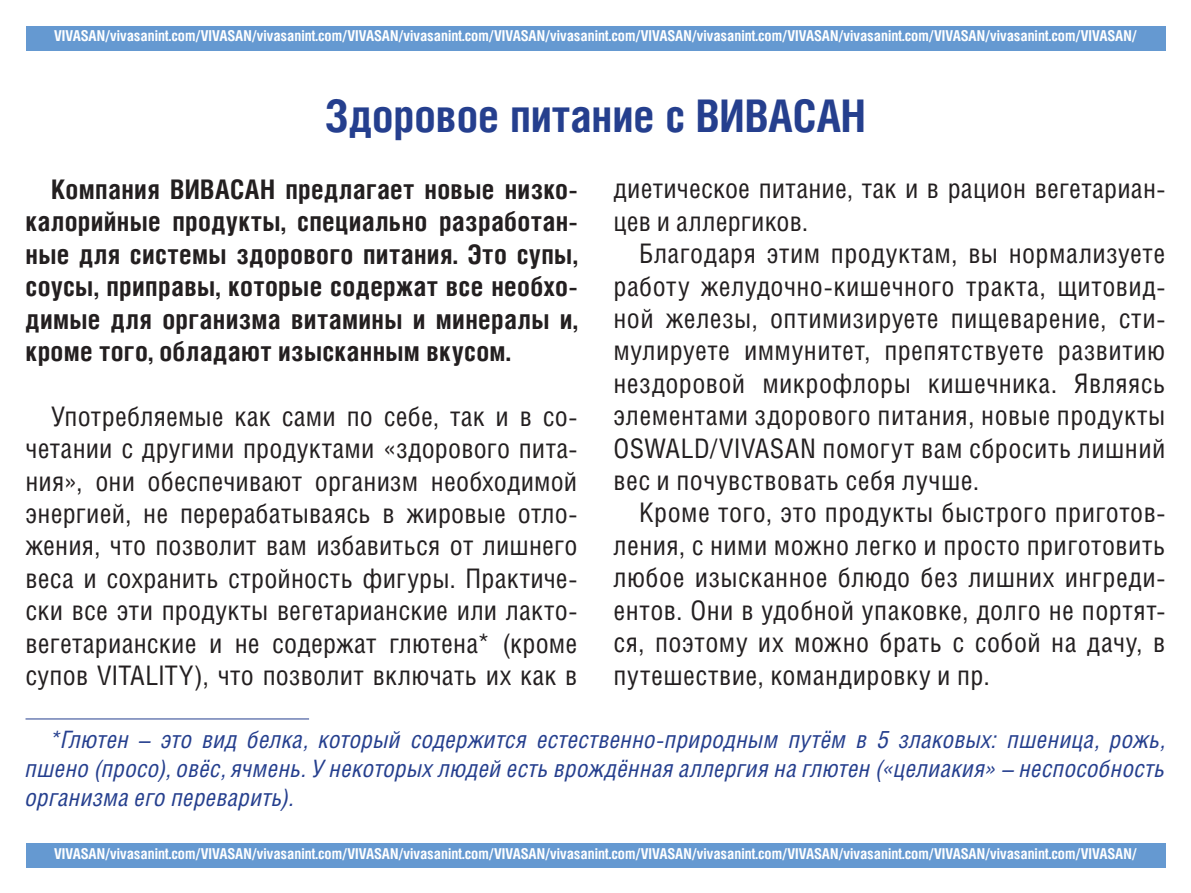
<style>
.page{position:relative;width:1191px;height:893px;background:#fff}
.page>*{position:absolute;margin:0;border:0;box-sizing:border-box;transform-origin:0 0}
.t1{font:700 45px "Helios Cond C";color:#253f8e}
.t2{font:27px/32.4px "Helios Cond C";letter-spacing:.015em;color:#231f20;text-align:justify}
.t3{font:700 27px/32.4px "Helios Cond C";letter-spacing:.015em;color:#231f20;text-align:justify}
.t4{font:italic 24px/28.8px "Helios Cond C";letter-spacing:.01em;color:#253f8e;text-align:justify}
.t5{font:700 15px "Helios Cond C";color:#fff}
</style>
<div class="page">
<div style="left:26px;top:26px;width:1139px;height:24px;background:#6599d1"></div>
<div style="left:26px;top:843px;width:1139px;height:24px;background:#6599d1"></div>
<hr style="left:26px;top:718px;width:283px;height:1px;background:#253f8e">
<p class="t5" style="left:54px;top:27px;width:1084px">VIVASAN/vivasanint.com/VIVASAN/vivasanint.com/VIVASAN/vivasanint.com/VIVASAN/vivasanint.com/VIVASAN/vivasanint.com/VIVASAN/vivasanint.com/VIVASAN/vivasanint.com/VIVASAN/</p>
<h1 class="t1" style="left:325px;top:89px;width:542px">Здоровое питание с ВИВАСАН</h1>
<p class="t3" style="left:26px;top:172px;width:553px;text-indent:26px">Компания ВИВАСАН предлагает новые низко&shy;калорийные продукты, специально разработан&shy;ные для системы здорового питания. Это супы, соусы, приправы, которые содержат все необхо&shy;димые для организма витамины и минералы и, кроме того, обладают изысканным вкусом.</p>
<p class="t2" style="left:613px;top:172px;width:553px">диетическое питание, так и в рацион вегетариан&shy;цев и аллергиков.</p>
<p class="t2" style="left:613px;top:237px;width:553px;text-indent:26px">Благодаря этим продуктам, вы нормализуете работу желудочно-кишечного тракта, щитовид&shy;ной железы, оптимизируете пищеварение, сти&shy;мулируете иммунитет, препятствуете развитию нездоровой микрофлоры кишечника. Являясь элементами здорового питания, новые продукты OSWALD/VIVASAN помогут вам сбросить лишний вес и почувствовать себя лучше.</p>
<p class="t2" style="left:613px;top:496px;width:553px;text-indent:26px">Кроме того, это продукты быстрого приготов&shy;ления, с ними можно легко и просто приготовить любое изысканное блюдо без лишних ингреди&shy;ентов. Они в удобной упаковке, долго не портят&shy;ся, поэтому их можно брать с собой на дачу, в путешествие, командировку и пр.</p>
<p class="t2" style="left:26px;top:399px;width:553px;text-indent:26px">Употребляемые как сами по себе, так и в со&shy;четании с другими продуктами «здорового пита&shy;ния», они обеспечивают организм необходимой энергией, не перерабатываясь в жировые отло&shy;жения, что позволит вам избавиться от лишнего веса и сохранить стройность фигуры. Практиче&shy;ски все эти продукты вегетарианские или лакто&shy;вегетарианские и не содержат глютена* (кроме супов VITALITY), что позволит включать их как в</p>
<p class="t4" style="left:26px;top:725px;width:1141px;text-indent:26px">*Глютен – это вид белка, который содержится естественно-природным путём в 5 злаковых: пшеница, рожь, пшено (просо), овёс, ячмень. У некоторых людей есть врождённая аллергия на глютен («целиакия» – неспособность организма его переварить).</p>
<p class="t5" style="left:54px;top:844px;width:1084px">VIVASAN/vivasanint.com/VIVASAN/vivasanint.com/VIVASAN/vivasanint.com/VIVASAN/vivasanint.com/VIVASAN/vivasanint.com/VIVASAN/vivasanint.com/VIVASAN/vivasanint.com/VIVASAN/</p>
</div>
